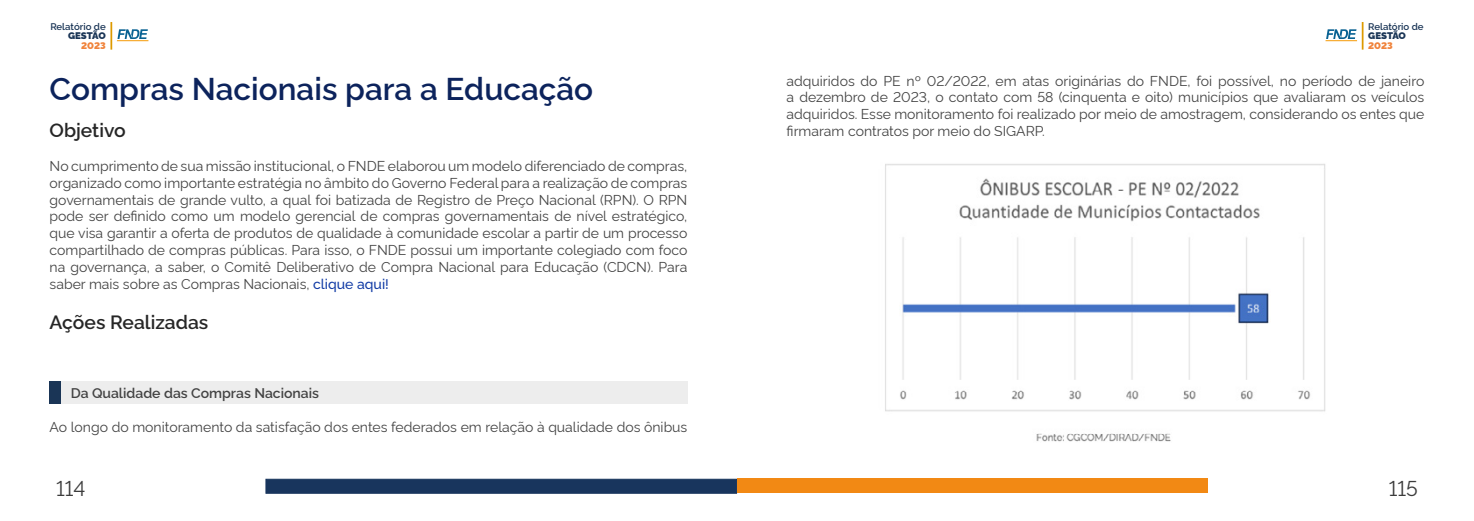
<style>
.page{position:relative;width:1474px;height:521px;background:#fff}
.page>*{position:absolute;margin:0;border:0;box-sizing:border-box;transform-origin:0 0}
.t1{font:600 31.5px "Rawline";color:#0c235c}
.t2{font:21px "Rawline";color:#3c3c3c}
.t3{font:600 19.25px "Rawline";color:#262626}
.t4{font:14px/16.8px "Rawline";color:#434343;text-align:justify}
.t5{font:600 14px "Rawline";color:#434343}
.t6{font:600 9.62px "Rawline";color:#1a3556}
.t7{font:900 9.62px "Rawline";color:#1a3556}
.t8{font:900 9.62px "Rawline";color:#f0833b}
.s1{font-weight:500;color:#113ba5}
</style>
<div class="page">
<div style="left:61px;top:381px;width:626px;height:23px;background:#ededed"></div>
<div style="left:50px;top:381px;width:11px;height:23px;background:#1a3556"></div>
<img style="left:885px;top:164px;width:441px;height:278px">
<div style="left:265px;top:479px;width:472px;height:15px;background:#18355d;border:1px solid #18355d"></div>
<div style="left:737px;top:479px;width:470px;height:14px;background:#f28914"></div>
<svg style="left:117px;top:29px;width:31px;height:12px"></svg>
<hr style="left:110px;top:22px;width:2px;height:28px;background:#dd9a00">
<svg style="left:1325px;top:29px;width:31px;height:12px"></svg>
<hr style="left:1361px;top:22px;width:2px;height:28px;background:#dd9a00">
<p class="t6" style="left:50px;top:19px;width:57px">Relatório de</p>
<p class="t7" style="left:68px;top:29px;width:39px">GESTÃO</p>
<p class="t8" style="left:81px;top:38px;width:26px">2023</p>
<h1 class="t1" style="left:50px;top:64px;width:545px">Compras Nacionais para a Educação</h1>
<h3 class="t3" style="left:50px;top:115px;width:78px">Objetivo</h3>
<p class="t4" style="left:50px;top:156px;width:639px">No cumprimento de sua missão institucional, o FNDE elaborou um modelo diferenciado de compras, organizado como importante estratégia no âmbito do Governo Federal para a realização de compras governamentais de grande vulto, a qual foi batizada de Registro de Preço Nacional (RPN). O RPN pode ser definido como um modelo gerencial de compras governamentais de nível estratégico, que visa garantir a oferta de produtos de qualidade à comunidade escolar a partir de um processo compartilhado de compras públicas. Para isso, o FNDE possui um importante colegiado com foco na governança, a saber, o Comitê Deliberativo de Compra Nacional para Educação (CDCN). Para saber mais sobre as Compras Nacionais, <span class="s1">clique aqui!</span></p>
<h3 class="t3" style="left:50px;top:307px;width:160px">Ações Realizadas</h3>
<p class="t5" style="left:71px;top:382px;width:250px">Da Qualidade das Compras Nacionais</p>
<p class="t4" style="left:50px;top:417px;width:639px">Ao longo do monitoramento da satisfação dos entes federados em relação à qualidade dos ônibus</p>
<p class="t6" style="left:1368px;top:19px;width:57px">Relatório de</p>
<p class="t7" style="left:1368px;top:29px;width:39px">GESTÃO</p>
<p class="t8" style="left:1368px;top:38px;width:26px">2023</p>
<p class="t4" style="left:786px;top:71px;width:639px">adquiridos do PE nº 02/2022, em atas originárias do FNDE, foi possível, no período de janeiro a dezembro de 2023, o contato com 58 (cinquenta e oito) municípios que avaliaram os veículos adquiridos. Esse monitoramento foi realizado por meio de amostragem, considerando os entes que firmaram contratos por meio do SIGARP.</p>
<h2 class="t2" style="left:56px;top:472px;width:31px">114</h2>
<h2 class="t2" style="left:1388px;top:472px;width:31px">115</h2>
</div>
